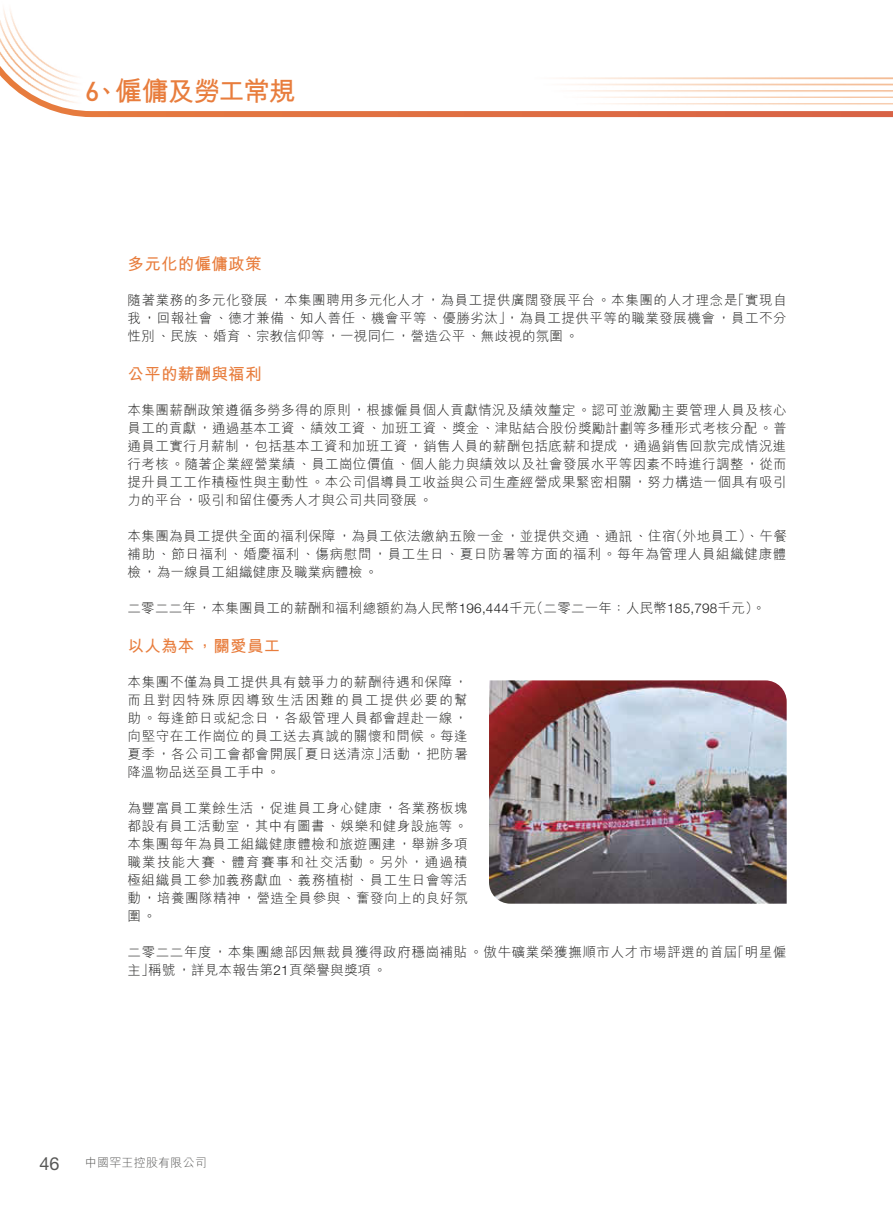
<style>
.page{position:relative;width:893px;height:1212px;background:#fff}
.page>*{position:absolute;margin:0;border:0;box-sizing:border-box;transform-origin:0 0}
.t1{font:700 27px "M Hei HK";letter-spacing:-.05em;color:#e87d3d}
.t2{font:18px "Helvetica Neue LT Std";color:#575756}
.t3{font:700 16.5px "M Hei HK";letter-spacing:.015em;color:#e87d3d}
.t4{font:300 13.5px/18px "M Hei HK";letter-spacing:.035em;color:#1c1c1b;text-align:justify}
.t5{font:300 13.5px "M Hei HK";letter-spacing:.015em;color:#1c1c1b}
.t6{font:300 12px "M Hei HK";letter-spacing:.015em;color:#575756}
.s1{font-family:"DIN Pro";font-weight:500}
.s2{font-family:"Helvetica Neue LT Std"}
</style>
<div class="page">
<svg style="left:0;top:8px;width:893px;height:110px"></svg>
<img style="left:489px;top:680px;width:298px;height:224px">
<h1 class="t1" style="left:85px;top:71px;width:212px"><span class="s1">6</span>、僱傭及勞工常規</h1>
<p class="t3" style="left:128px;top:252px;width:135px">多元化的僱傭政策</p>
<p class="t4" style="left:128px;top:290px;width:661px">隨著業務的多元化發展，本集團聘用多元化人才，為員工提供廣闊發展平台。本集團的人才理念是「實現自我，回報社會、德才兼備、知人善任、機會平等、優勝劣汰」，為員工提供平等的職業發展機會，員工不分性別、民族、婚育、宗教信仰等，一視同仁，營造公平、無歧視的氛圍。</p>
<p class="t3" style="left:128px;top:362px;width:135px">公平的薪酬與福利</p>
<p class="t4" style="left:128px;top:400px;width:661px">本集團薪酬政策遵循多勞多得的原則，根據僱員個人貢獻情況及績效釐定。認可並激勵主要管理人員及核心員工的貢獻，通過基本工資、績效工資、加班工資、獎金、津貼結合股份獎勵計劃等多種形式考核分配。普通員工實行月薪制，包括基本工資和加班工資，銷售人員的薪酬包括底薪和提成，通過銷售回款完成情況進行考核。隨著企業經營業績、員工崗位價值、個人能力與績效以及社會發展水平等因素不時進行調整，從而提升員工工作積極性與主動性。本公司倡導員工收益與公司生產經營成果緊密相關，努力構造一個具有吸引力的平台，吸引和留住優秀人才與公司共同發展。</p>
<p class="t4" style="left:128px;top:526px;width:661px">本集團為員工提供全面的福利保障，為員工依法繳納五險一金，並提供交通、通訊、住宿（外地員工）、午餐補助、節日福利、婚慶福利、傷病慰問，員工生日、夏日防暑等方面的福利。每年為管理人員組織健康體檢，為一線員工組織健康及職業病體檢。</p>
<p class="t5" style="left:128px;top:598px;width:639px">二零二二年，本集團員工的薪酬和福利總額約為人民幣<span class="s2">196,444</span>千元（二零二一年：人民幣<span class="s2">185,798</span>千元）。</p>
<p class="t3" style="left:128px;top:634px;width:154px">以人為本，關愛員工</p>
<p class="t4" style="left:128px;top:672px;width:342px">本集團不僅為員工提供具有競爭力的薪酬待遇和保障，而且對因特殊原因導致生活困難的員工提供必要的幫助。每逢節日或紀念日，各級管理人員都會趕赴一線，向堅守在工作崗位的員工送去真誠的關懷和問候。每逢夏季，各公司工會都會開展「夏日送清涼」活動，把防暑降溫物品送至員工手中。</p>
<p class="t4" style="left:128px;top:798px;width:342px">為豐富員工業餘生活，促進員工身心健康，各業務板塊都設有員工活動室，其中有圖書、娛樂和健身設施等。本集團每年為員工組織健康體檢和旅遊團建，舉辦多項職業技能大賽、體育賽事和社交活動。另外，通過積極組織員工參加義務獻血、義務植樹、員工生日會等活動，培養團隊精神，營造全員參與、奮發向上的良好氛圍。</p>
<p class="t4" style="left:128px;top:942px;width:661px">二零二二年度，本集團總部因無裁員獲得政府穩崗補貼。傲牛礦業榮獲撫順市人才市場評選的首屆「明星僱主」稱號，詳見本報告第<span class="s2">21</span>頁榮譽與獎項。</p>
<h2 class="t2" style="left:40px;top:1152px;width:22px">46</h2>
<p class="t6" style="left:85px;top:1154px;width:123px">中國罕王控股有限公司</p>
</div>
